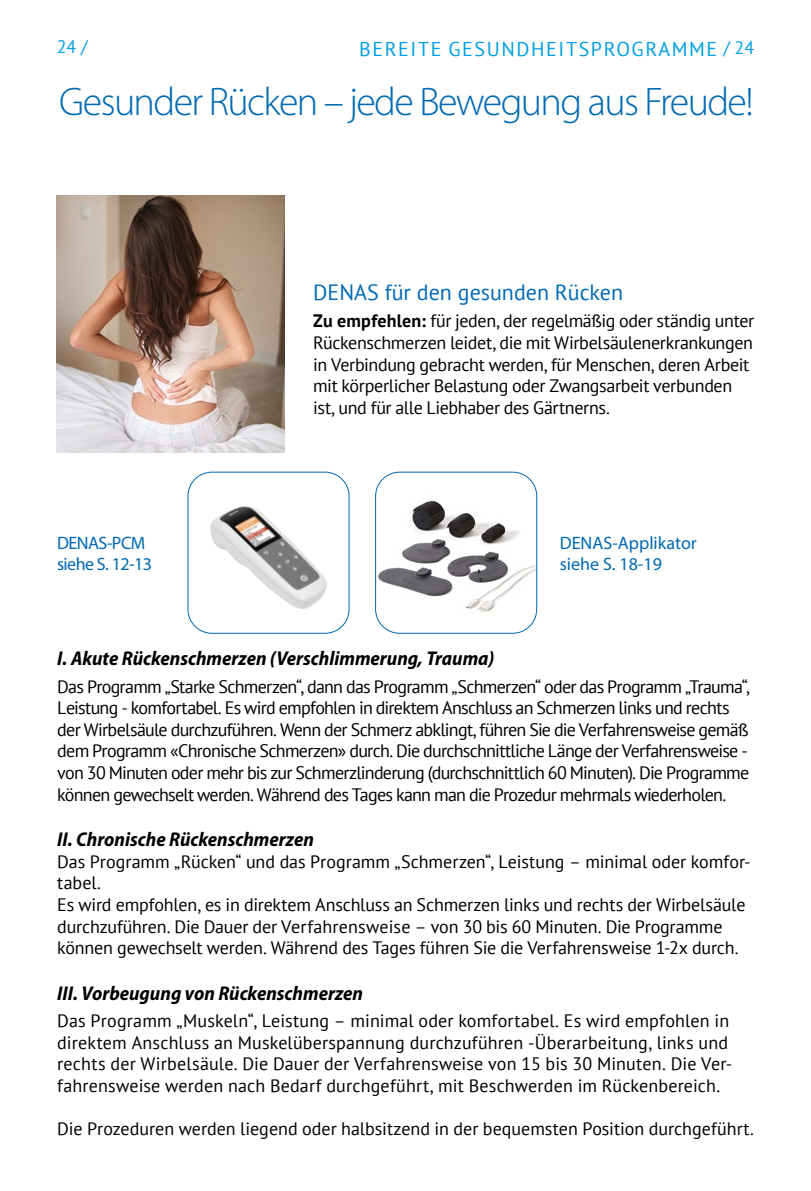
<style>
.page{position:relative;width:811px;height:1191px;background:#fff}
.page>*{position:absolute;margin:0;border:0;box-sizing:border-box;transform-origin:0 0}
.t1{font:300 40px "Myriad Pro";letter-spacing:-.04em;color:#0069b4}
.t2{font:22px "PT Sans";color:#0069b4}
.t3{font:italic 700 semi-condensed 20px "Myriad Pro";color:#000}
.t4{font:20px "PT Sans";letter-spacing:.08em;color:#009fe3}
.t5{font:18px/21.6px "PT Sans";letter-spacing:-.015em;color:#000}
.t6{font:18px/21.6px "PT Sans";letter-spacing:-.04em;color:#000}
.t7{font:18px/21.6px "PT Sans";letter-spacing:.01em;color:#000}
.t8{font:18px/21.6px "Myriad Pro";color:#0069b4}
.t9{font:18px/21.6px "Myriad Pro";letter-spacing:-.03em;color:#0069b4}
.t10{font:18px "PT Sans";color:#009fe3}
.s1{font-size:18px}
.s2{font-weight:700}
</style>
<div class="page">
<img style="left:57px;top:195px;width:228px;height:258px">
<img style="left:210px;top:506px;width:117px;height:103px">
<div style="left:187px;top:471px;width:162px;height:163px;border:1px solid #0069b4;border-radius:24px"></div>
<img style="left:375px;top:501px;width:162px;height:115px">
<div style="left:375px;top:471px;width:162px;height:163px;border:1px solid #0069b4;border-radius:24px"></div>
<hr style="left:810px;top:0;width:1px;height:68px;background:#fce5f1">
<p class="t10" style="left:57px;top:35px;width:32px">24 /</p>
<p class="t4" style="left:359px;top:36px;width:396px">BEREITE GESUNDHEITSPROGRAMME <span class="s1">/ 24</span></p>
<h1 class="t1" style="left:59px;top:80px;width:696px">Gesunder Rücken – jede Bewegung aus Freude!</h1>
<p class="t2" style="left:313px;top:278px;width:311px">DENAS für den gesunden Rücken</p>
<p class="t5" style="left:313px;top:310px;width:442px"><span class="s2">Zu empfehlen:</span> für jeden, der regelmäßig oder ständig unter Rückenschmerzen leidet, die mit Wirbelsäulenerkrankungen in Verbindung gebracht werden, für Menschen, deren Arbeit mit körperlicher Belastung oder Zwangsarbeit verbunden ist, und für alle Liebhaber des Gärtnerns.</p>
<p class="t9" style="left:57px;top:531px;width:97px">DENAS-PCM siehe S. 12-13</p>
<p class="t8" style="left:560px;top:531px;width:139px">DENAS-Applikator siehe S. 18-19</p>
<p class="t3" style="left:57px;top:647px;width:439px">I. Akute Rückenschmerzen (Verschlimmerung, Trauma)</p>
<p class="t6" style="left:57px;top:675px;width:694px">Das Programm „Starke Schmerzen“, dann das Programm „Schmerzen“ oder das Programm „Trauma“, Leistung - komfortabel. Es wird empfohlen in direktem Anschluss an Schmerzen links und rechts der Wirbelsäule durchzuführen. Wenn der Schmerz abklingt, führen Sie die Verfahrensweise gemäß dem Programm «Chronische Schmerzen» durch. Die durchschnittliche Länge der Verfahrensweise - von 30 Minuten oder mehr bis zur Schmerzlinderung (durchschnittlich 60 Minuten). Die Programme können gewechselt werden. Während des Tages kann man die Prozedur mehrmals wiederholen.</p>
<p class="t3" style="left:57px;top:828px;width:258px">II. Chronische Rückenschmerzen</p>
<p class="t5" style="left:57px;top:850px;width:694px">Das Programm „Rücken“ und das Programm „Schmerzen“, Leistung – minimal oder komfor&shy;tabel.<br>Es wird empfohlen, es in direktem Anschluss an Schmerzen links und rechts der Wirbelsäule durchzuführen. Die Dauer der Verfahrensweise – von 30 bis 60 Minuten. Die Programme können gewechselt werden. Während des Tages führen Sie die Verfahrensweise 1-2x durch.</p>
<p class="t3" style="left:57px;top:982px;width:307px">III. Vorbeugung von Rückenschmerzen</p>
<p class="t7" style="left:57px;top:1009px;width:676px">Das Programm „Muskeln“, Leistung – minimal oder komfortabel. Es wird empfohlen in direktem Anschluss an Muskelüberspannung durchzuführen -Überarbeitung, links und rechts der Wirbelsäule. Die Dauer der Verfahrensweise von 15 bis 30 Minuten. Die Ver&shy;fahrensweise werden nach Bedarf durchgeführt, mit Beschwerden im Rückenbereich.</p>
<p class="t5" style="left:57px;top:1117px;width:698px">Die Prozeduren werden liegend oder halbsitzend in der bequemsten Position durchgeführt.</p>
</div>
